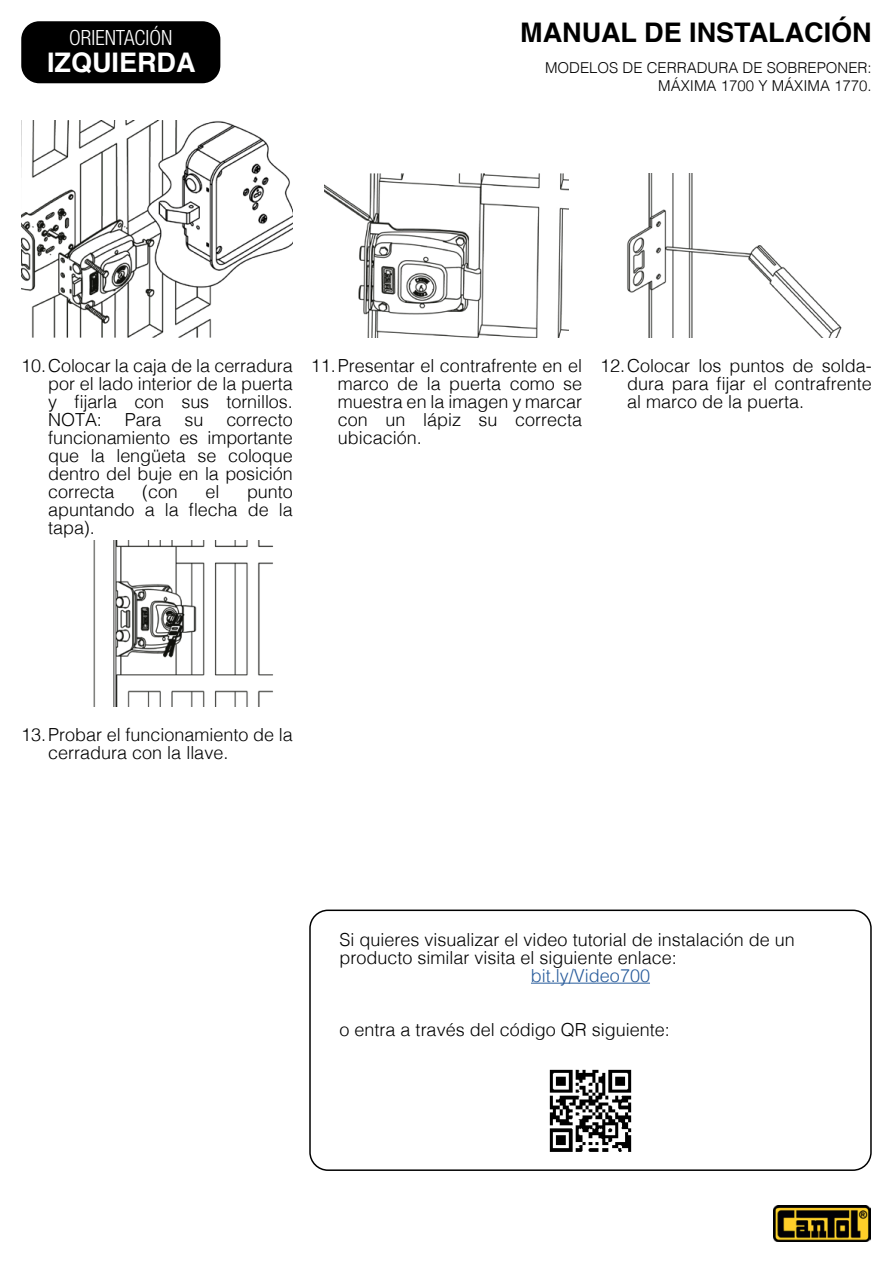
<style>
.page{position:relative;width:893px;height:1263px;background:#fff}
.page>*{position:absolute;margin:0;border:0;box-sizing:border-box;transform-origin:0 0}
.t1{font:700 27px "Helvetica";color:#000}
.t2{font:700 27px "Helvetica";color:#fff}
.t3{font:300 condensed 21px "Helvetica Neue LT Com";color:#fff}
.t4{font:300 18px/18px "Helvetica";color:#000;text-align:justify}
.t5{font:300 18px "Helvetica";color:#275b9b}
.t6{font:300 15px/18px "Helvetica";color:#000;text-align:right}
</style>
<div class="page">
<div style="left:21px;top:21px;width:199px;height:62px;background:#000;border-radius:18px"></div>
<img style="left:21px;top:121px;width:272px;height:216px">
<img style="left:324px;top:173px;width:244px;height:164px">
<img style="left:627px;top:173px;width:215px;height:164px">
<img style="left:93px;top:541px;width:180px;height:165px">
<div style="left:309px;top:909px;width:563px;height:262px;border:2px solid #000;border-radius:18px"></div>
<hr style="left:531px;top:983px;width:119px;height:1px;background:#275b9b">
<img style="left:549px;top:1069px;width:83px;height:83px">
<img style="left:774px;top:1205px;width:97px;height:37px">
<p class="t3" style="left:69px;top:26px;width:105px">ORIENTACIÓN</p>
<h1 class="t2" style="left:47px;top:46px;width:150px">IZQUIERDA</h1>
<h1 class="t1" style="left:520px;top:16px;width:353px">MANUAL DE INSTALACIÓN</h1>
<p class="t6" style="left:545px;top:57px;width:328px">MODELOS DE CERRADURA DE SOBREPONER:<br>MÁXIMA 1700 Y MÁXIMA 1770.</p>
<p class="t4" style="left:48px;top:355px;width:246px;text-indent:-27px">10.Colocar la caja de la cerradura por el lado interior de la puerta y fijarla con sus tornillos.<br>NOTA:</p>
<p class="t4" style="left:125px;top:409px;width:38px">Para</p>
<p class="t4" style="left:184px;top:409px;width:20px">su</p>
<p class="t4" style="left:48px;top:409px;width:246px;text-indent:178px">correcto funcionamiento es importante que la lengüeta se coloque dentro del buje en la posición correcta</p>
<p class="t4" style="left:142px;top:481px;width:37px">(con</p>
<p class="t4" style="left:206px;top:481px;width:15px">el</p>
<p class="t4" style="left:48px;top:481px;width:246px;text-indent:199px">punto apuntando a la flecha de la tapa).</p>
<p class="t4" style="left:338px;top:355px;width:246px;text-indent:-27px">11.Presentar el contrafrente en el marco de la puerta como se muestra en la imagen y marcar con un lápiz su correcta ubicación.</p>
<p class="t4" style="left:627px;top:355px;width:246px;text-indent:-27px">12.Colocar los puntos de solda&shy;dura para fijar el contrafrente al marco de la puerta.</p>
<p class="t4" style="left:48px;top:724px;width:246px;text-indent:-27px">13.Probar el funcionamiento de la cerradura con la llave.</p>
<p class="t4" style="left:340px;top:929px;width:457px">Si quieres visualizar el video tutorial de instalación de un producto similar visita el siguiente enlace:</p>
<p class="t5" style="left:531px;top:960px;width:121px">bit.ly/Video700</p>
<p class="t4" style="left:340px;top:1019px;width:332px">o entra a través del código QR siguiente:</p>
</div>
